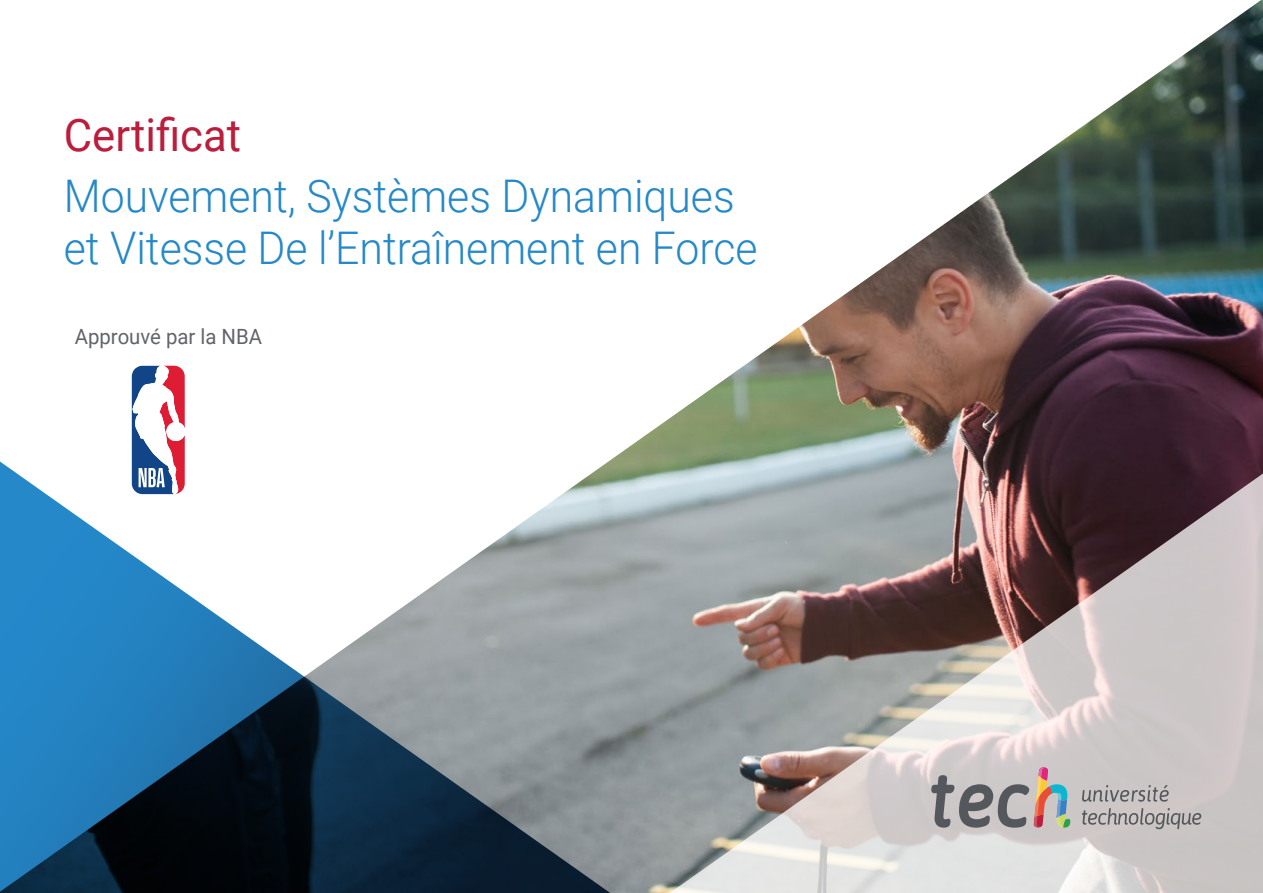
<style>
.page{position:relative;width:1263px;height:893px;background:#fff}
.page>*{position:absolute;margin:0;border:0;box-sizing:border-box;transform-origin:0 0}
.t1{font:300 45px/52.5px "Roboto";color:#2488c9;scale:.95 1}
.t2{font:45px "Roboto";color:#ba1e3c}
.t3{font:21px "Roboto";color:#61646a}
</style>
<div class="page">
<img style="left:131px;top:0;width:1132px;height:458px">
<svg style="left:0;top:446px;width:640px;height:447px"></svg>
<svg style="left:634px;top:458px;width:629px;height:435px;background:#a9a3a2"></svg>
<svg style="left:132px;top:366px;width:53px;height:128px"></svg>
<svg style="left:1082px;top:785px;width:87px;height:17px"></svg>
<svg style="left:1082px;top:808px;width:119px;height:21px;background:#afabab"></svg>
<svg style="left:931px;top:767px;width:139px;height:61px;background:#a9a3a2"></svg>
<p class="t2" style="left:64px;top:103px;width:179px">Certificat</p>
<p class="t1" style="left:64px;top:168px;width:732px">Mouvement, Systèmes Dynamiques et Vitesse De l’Entraînement en Force</p>
<p class="t3" style="left:75px;top:322px;width:189px">Approuvé par la NBA</p>
</div>
